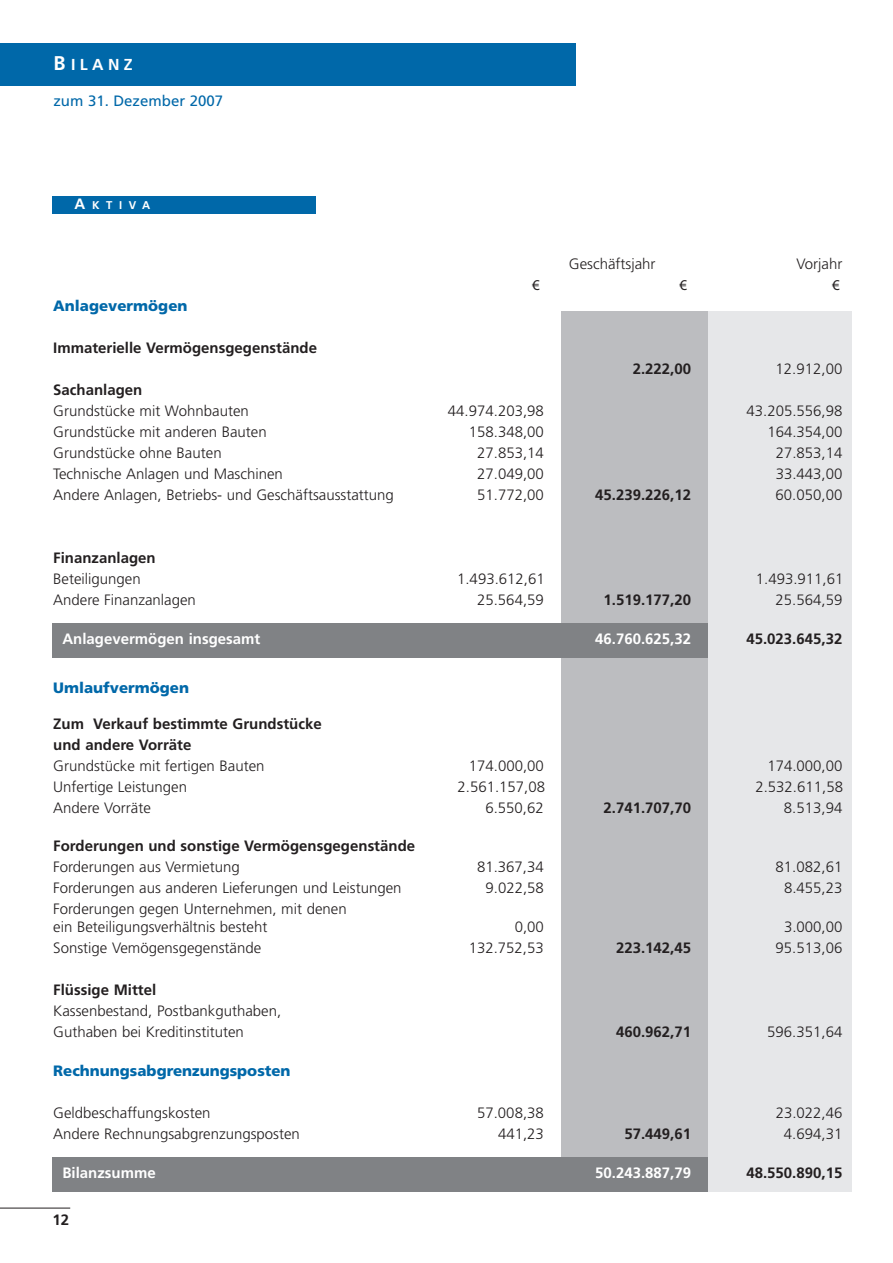
<style>
.page{position:relative;width:893px;height:1263px;background:#fff}
.page>*{position:absolute;margin:0;border:0;box-sizing:border-box;transform-origin:0 0}
.t1{font:700 15.9px "Frutiger";letter-spacing:.28em;color:#fff}
.t2{font:300 15px/18px "Frutiger";color:#231f20}
.t3{font:700 15px/21px "Frutiger";color:#231f20}
.t4{font:700 15px "Frutiger";color:#fff}
.t5{font:900 15px "Frutiger";color:#0068a9}
.t6{font:15px "Frutiger";color:#0068a9}
.t7{font:15px "Myriad Pro";color:#231f20}
.t8{font:700 11.25px "Frutiger";letter-spacing:.595em;color:#fff}
.s1{font-size:19.8px}
.s2{font-size:15px}
</style>
<div class="page">
<hr style="left:0;top:1208px;width:70px;height:1px;background:#231f20">
<div style="left:0;top:44px;width:576px;height:42px;background:#0068a9"></div>
<div style="left:695px;top:312px;width:157px;height:880px;background:#e6e7e9"></div>
<div style="left:561px;top:312px;width:147px;height:848px;background:#bcbdc0"></div>
<div style="left:52px;top:623px;width:656px;height:34px;background:#808285"></div>
<div style="left:52px;top:1158px;width:656px;height:34px;background:#808285"></div>
<div style="left:52px;top:197px;width:263px;height:17px;background:#0068a9"></div>
<p class="t1" style="left:53px;top:58px;width:81px"><span class="s1">B</span>ILANZ</p>
<p class="t6" style="left:53px;top:95px;width:171px">zum 31. Dezember 2007</p>
<p class="t8" style="left:75px;top:201px;width:77px"><span class="s2">A</span>KTIVA</p>
<p class="t5" style="left:53px;top:300px;width:136px">Anlagevermögen</p>
<p class="t3" style="left:53px;top:338px;width:265px">Immaterielle Vermögensgegenstände</p>
<p class="t2" style="left:569px;top:256px;width:88px">Geschäftsjahr</p>
<p class="t2" style="left:797px;top:256px;width:47px">Vorjahr</p>
<p class="t7" style="left:532px;top:279px;width:9px">€</p>
<p class="t7" style="left:679px;top:279px;width:9px">€</p>
<p class="t7" style="left:832px;top:279px;width:9px">€</p>
<p class="t3" style="left:633px;top:359px;width:60px">2.222,00</p>
<p class="t2" style="left:776px;top:361px;width:68px">12.912,00</p>
<p class="t3" style="left:53px;top:380px;width:91px">Sachanlagen</p>
<p class="t2" style="left:53px;top:403px;width:197px">Grundstücke mit Wohnbauten</p>
<p class="t2" style="left:448px;top:403px;width:97px">44.974.203,98</p>
<p class="t2" style="left:746px;top:403px;width:97px">43.205.556,98</p>
<p class="t2" style="left:53px;top:424px;width:215px">Grundstücke mit anderen Bauten</p>
<p class="t2" style="left:469px;top:424px;width:77px">158.348,00</p>
<p class="t2" style="left:767px;top:424px;width:77px">164.354,00</p>
<p class="t2" style="left:53px;top:445px;width:170px">Grundstücke ohne Bauten</p>
<p class="t2" style="left:477px;top:445px;width:68px">27.853,14</p>
<p class="t2" style="left:776px;top:445px;width:68px">27.853,14</p>
<p class="t2" style="left:53px;top:466px;width:231px">Technische Anlagen und Maschinen</p>
<p class="t2" style="left:477px;top:466px;width:68px">27.049,00</p>
<p class="t2" style="left:776px;top:466px;width:68px">33.443,00</p>
<p class="t2" style="left:53px;top:487px;width:342px">Andere Anlagen, Betriebs- und Geschäftsausstattung</p>
<p class="t2" style="left:477px;top:487px;width:68px">51.772,00</p>
<p class="t3" style="left:595px;top:485px;width:97px">45.239.226,12</p>
<p class="t2" style="left:776px;top:487px;width:68px">60.050,00</p>
<p class="t3" style="left:53px;top:548px;width:104px">Finanzanlagen</p>
<p class="t2" style="left:53px;top:571px;width:89px">Beteiligungen</p>
<p class="t2" style="left:457px;top:571px;width:89px">1.493.612,61</p>
<p class="t2" style="left:756px;top:571px;width:89px">1.493.911,61</p>
<p class="t2" style="left:53px;top:592px;width:144px">Andere Finanzanlagen</p>
<p class="t2" style="left:477px;top:592px;width:68px">25.564,59</p>
<p class="t3" style="left:604px;top:590px;width:89px">1.519.177,20</p>
<p class="t2" style="left:776px;top:592px;width:68px">25.564,59</p>
<p class="t4" style="left:62px;top:633px;width:199px">Anlagevermögen insgesamt</p>
<p class="t4" style="left:595px;top:633px;width:97px">46.760.625,32</p>
<p class="t3" style="left:746px;top:629px;width:97px">45.023.645,32</p>
<p class="t5" style="left:53px;top:682px;width:137px">Umlaufvermögen</p>
<p class="t3" style="left:53px;top:715px;width:270px">Zum Verkauf bestimmte Grundstücke und andere Vorräte</p>
<p class="t2" style="left:53px;top:758px;width:213px">Grundstücke mit fertigen Bauten</p>
<p class="t2" style="left:469px;top:758px;width:77px">174.000,00</p>
<p class="t2" style="left:767px;top:758px;width:77px">174.000,00</p>
<p class="t2" style="left:53px;top:779px;width:135px">Unfertige Leistungen</p>
<p class="t2" style="left:458px;top:779px;width:89px">2.561.157,08</p>
<p class="t2" style="left:755px;top:779px;width:89px">2.532.611,58</p>
<p class="t2" style="left:53px;top:800px;width:99px">Andere Vorräte</p>
<p class="t2" style="left:485px;top:800px;width:60px">6.550,62</p>
<p class="t3" style="left:604px;top:799px;width:89px">2.741.707,70</p>
<p class="t2" style="left:784px;top:800px;width:60px">8.513,94</p>
<p class="t3" style="left:53px;top:836px;width:363px">Forderungen und sonstige Vermögensgegenstände</p>
<p class="t2" style="left:53px;top:859px;width:188px">Forderungen aus Vermietung</p>
<p class="t2" style="left:477px;top:859px;width:68px">81.367,34</p>
<p class="t2" style="left:776px;top:859px;width:68px">81.082,61</p>
<p class="t2" style="left:53px;top:880px;width:350px">Forderungen aus anderen Lieferungen und Leistungen</p>
<p class="t2" style="left:486px;top:880px;width:60px">9.022,58</p>
<p class="t2" style="left:784px;top:880px;width:60px">8.455,23</p>
<p class="t2" style="left:53px;top:901px;width:295px">Forderungen gegen Unternehmen, mit denen ein Beteiligungsverhältnis besteht</p>
<p class="t2" style="left:515px;top:919px;width:31px">0,00</p>
<p class="t2" style="left:784px;top:919px;width:60px">3.000,00</p>
<p class="t2" style="left:53px;top:940px;width:209px">Sonstige Vemögensgegenstände</p>
<p class="t2" style="left:469px;top:940px;width:77px">132.752,53</p>
<p class="t3" style="left:616px;top:938px;width:77px">223.142,45</p>
<p class="t2" style="left:776px;top:940px;width:68px">95.513,06</p>
<p class="t3" style="left:53px;top:980px;width:104px">Flüssige Mittel</p>
<p class="t2" style="left:53px;top:1001px;width:229px;line-height:21px">Kassenbestand, Postbankguthaben,<br>Guthaben bei Kreditinstituten</p>
<p class="t3" style="left:616px;top:1022px;width:77px">460.962,71</p>
<p class="t2" style="left:767px;top:1024px;width:77px">596.351,64</p>
<p class="t5" style="left:53px;top:1065px;width:239px">Rechnungsabgrenzungsposten</p>
<p class="t2" style="left:53px;top:1105px;width:159px">Geldbeschaffungskosten</p>
<p class="t2" style="left:477px;top:1105px;width:68px">57.008,38</p>
<p class="t2" style="left:776px;top:1105px;width:68px">23.022,46</p>
<p class="t2" style="left:53px;top:1126px;width:248px">Andere Rechnungsabgrenzungsposten</p>
<p class="t2" style="left:498px;top:1126px;width:47px">441,23</p>
<p class="t3" style="left:624px;top:1124px;width:68px">57.449,61</p>
<p class="t2" style="left:784px;top:1126px;width:60px">4.694,31</p>
<p class="t4" style="left:62px;top:1167px;width:95px">Bilanzsumme</p>
<p class="t4" style="left:595px;top:1167px;width:97px">50.243.887,79</p>
<p class="t3" style="left:746px;top:1163px;width:97px">48.550.890,15</p>
<p class="t3" style="left:53px;top:1210px;width:18px">12</p>
</div>
